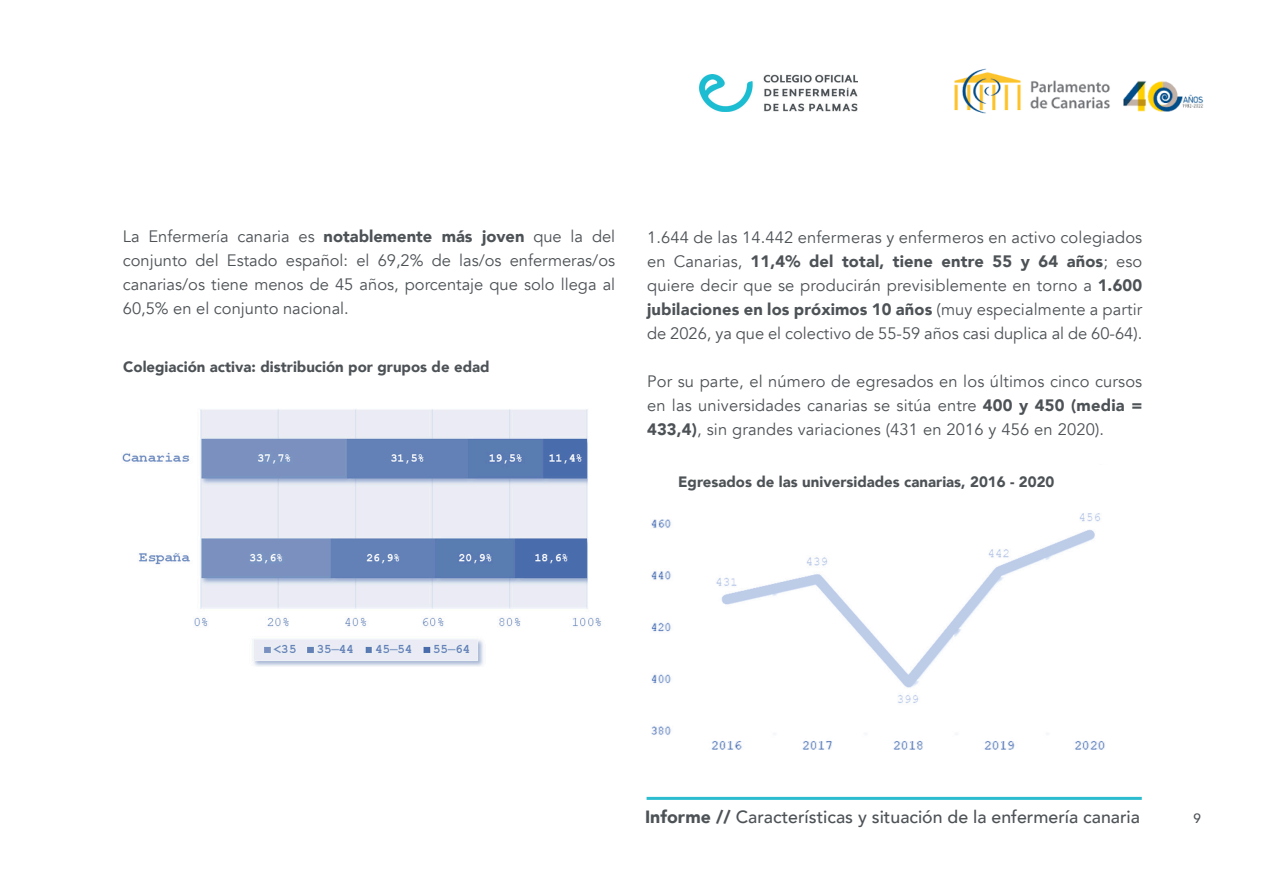
<style>
.page{position:relative;width:1263px;height:893px;background:#fff}
.page>*{position:absolute;margin:0;border:0;box-sizing:border-box;transform-origin:0 0}
.t1{font:500 17.7px "Avenir";color:#4d5256}
.t2{font:16.5px/24px "Avenir";color:#4d5256;text-align:justify}
.t3{font:900 15px "Avenir";color:#4d5256}
.t4{font:500 13.5px "Avenir";color:#4d5256}
.s1{font-weight:900}
</style>
<div class="page">
<img style="left:699px;top:74px;width:158px;height:37px">
<img style="left:954px;top:68px;width:67px;height:46px">
<img style="left:1030px;top:80px;width:80px;height:29px">
<img style="left:1123px;top:81px;width:81px;height:31px">
<hr style="left:647px;top:797px;width:495px;height:3px;background:#2bbdcf">
<img style="left:122px;top:409px;width:479px;height:258px">
<img style="left:651px;top:513px;width:454px;height:236px">
<div style="left:674px;top:502px;width:24px;height:245px;background:#fff"></div>
<p class="t2" style="left:123px;top:225px;width:494px">La Enfermería canaria es <span class="s1">notablemente más joven</span> que la del conjunto del Estado español: el 69,2% de las/os enfermeras/os canarias/os tiene menos de 45 años, porcentaje que solo llega al 60,5% en el conjunto nacional.</p>
<p class="t2" style="left:647px;top:225px;width:497px">1.644 de las 14.442 enfermeras y enfermeros en activo colegiados en Canarias, <span class="s1">11,4% del total, tiene entre 55 y 64 años</span>; eso quiere decir que se producirán previsiblemente en torno a <span class="s1">1.600 jubilaciones en los próximos 10 años</span> (muy especialmente a partir de 2026, ya que el colectivo de 55-59 años casi duplica al de 60-64).</p>
<p class="t2" style="left:647px;top:369px;width:497px">Por su parte, el número de egresados en los últimos cinco cursos en las universidades canarias se sitúa entre <span class="s1">400 y 450 (media = 433,4)</span>, sin grandes variaciones (431 en 2016 y 456 en 2020).</p>
<p class="t3" style="left:123px;top:354px;width:368px">Colegiación activa: distribución por grupos de edad</p>
<p class="t3" style="left:678px;top:469px;width:378px">Egresados de las universidades canarias, 2016 - 2020</p>
<p class="t1" style="left:645px;top:802px;width:496px"><span class="s1">Informe //</span> Características y situación de la enfermería canaria</p>
<p class="t4" style="left:1193px;top:806px;width:9px">9</p>
</div>
